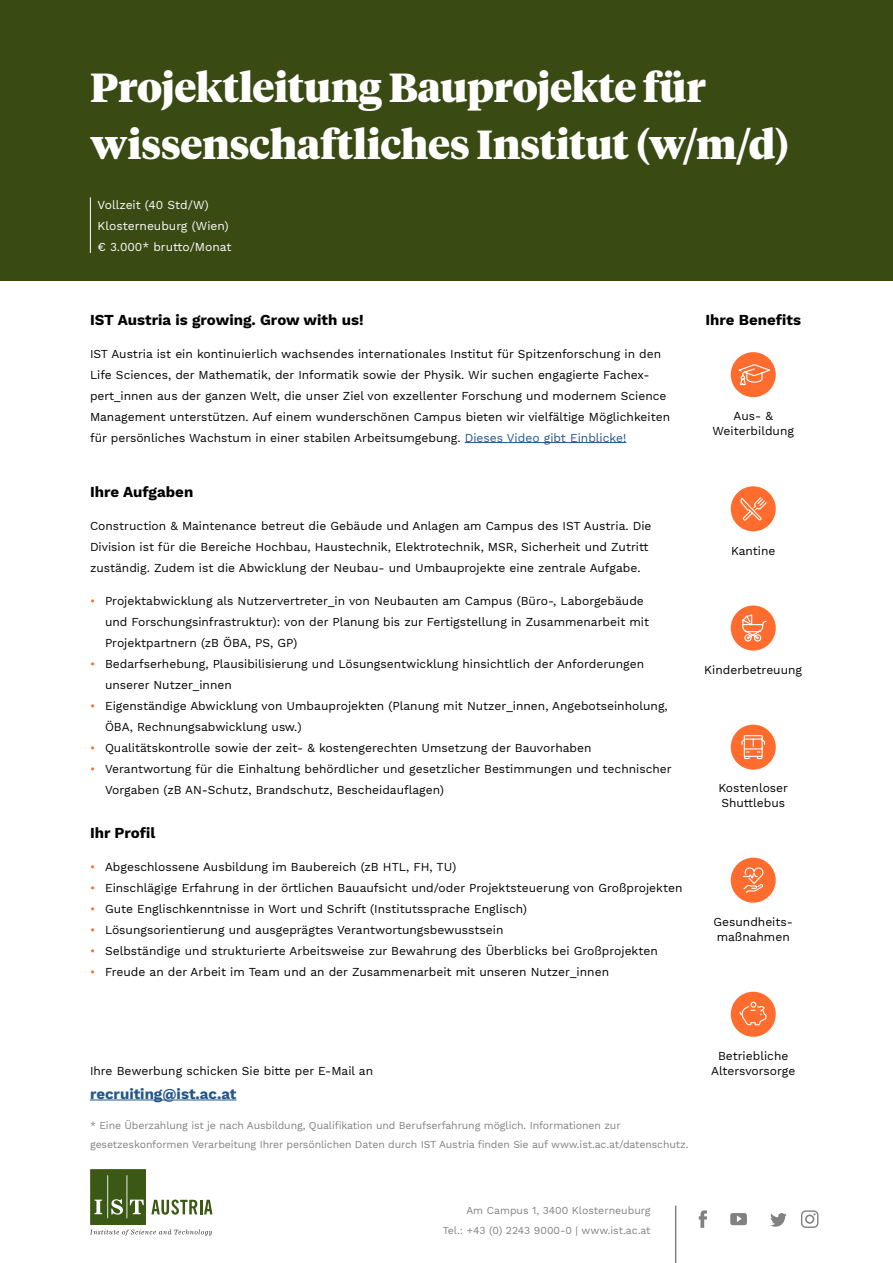
<style>
.page{position:relative;width:893px;height:1263px;background:#fff}
.page>*{position:absolute;margin:0;border:0;box-sizing:border-box;transform-origin:0 0}
.Titel{font:900 40.5px/57px "Tiempos Headline";letter-spacing:-.005em;color:#fff}
.t1{font:700 15px "Work Sans";color:#000}
.t2{font:700 15px "Work Sans";color:#235789}
.Copy{font:12px/21px "Work Sans";color:#000}
.Lead{font:12px "Work Sans";color:#fff}
.t3{font:10.5px/19.5px "Work Sans";letter-spacing:-.01em;color:#818181;text-align:right}
.s1{color:#235789}
.s2{color:#ff6c2d}
</style>
<div class="page">
<div style="left:0;top:0;width:893px;height:280px;background:#394a13"></div>
<hr style="left:90px;top:197px;width:1px;height:56px;background:#fff">
<hr style="left:465px;top:442px;width:161px;height:1px;background:#235789">
<hr style="left:675px;top:1205px;width:1px;height:58px;background:#818181">
<svg style="left:699px;top:1210px;width:8px;height:18px"></svg>
<svg style="left:730px;top:1213px;width:17px;height:12px"></svg>
<svg style="left:770px;top:1213px;width:17px;height:14px"></svg>
<svg style="left:801px;top:1210px;width:17px;height:18px"></svg>
<hr style="left:90px;top:1099px;width:146px;height:1px;background:#235789">
<svg style="left:90px;top:1169px;width:122px;height:66px"></svg>
<div style="left:731px;top:486px;width:45px;height:45px;background:#ff6c2d;border-radius:50%"></div>
<svg style="left:740px;top:497px;width:27px;height:24px"></svg>
<div style="left:731px;top:725px;width:45px;height:45px;background:#ff6c2d;border-radius:50%"></div>
<svg style="left:741px;top:735px;width:25px;height:25px"></svg>
<div style="left:731px;top:352px;width:45px;height:45px;background:#ff6c2d;border-radius:50%"></div>
<svg style="left:736px;top:363px;width:37px;height:29px"></svg>
<div style="left:731px;top:605px;width:45px;height:45px;background:#ff6c2d;border-radius:50%"></div>
<svg style="left:742px;top:615px;width:25px;height:27px"></svg>
<div style="left:731px;top:858px;width:45px;height:45px;background:#ff6c2d;border-radius:50%"></div>
<svg style="left:743px;top:867px;width:21px;height:26px"></svg>
<div style="left:731px;top:992px;width:45px;height:45px;background:#ff6c2d;border-radius:50%"></div>
<svg style="left:739px;top:996px;width:28px;height:30px"></svg>
<p class="Titel" style="left:90px;top:57px;width:701px">Projektleitung Bauprojekte für wissenschaftliches Institut (w/m/d)</p>
<p class="Lead" style="left:98px;top:197px;width:113px">Vollzeit (40 Std/W)</p>
<p class="Lead" style="left:98px;top:218px;width:133px">Klosterneuburg (Wien)</p>
<p class="Lead" style="left:98px;top:239px;width:135px">€ 3.000* brutto/Monat</p>
<h1 class="t1" style="left:90px;top:311px;width:275px">IST Austria is growing. Grow with us!</h1>
<p class="Copy" style="left:90px;top:344px;width:582px">IST Austria ist ein kontinuierlich wachsendes internationales Institut für Spitzenforschung in den Life Sciences, der Mathematik, der Informatik sowie der Physik. Wir suchen engagierte Fachex&shy;pert_innen aus der ganzen Welt, die unser Ziel von exzellenter Forschung und modernem Science Management unterstützen. Auf einem wunderschönen Campus bieten wir vielfältige Möglichkeiten für persönliches Wachstum in einer stabilen Arbeitsumgebung. <span class="s1">Dieses Video gibt Einblicke!</span></p>
<h1 class="t1" style="left:90px;top:483px;width:105px">Ihre Aufgaben</h1>
<p class="Copy" style="left:90px;top:516px;width:563px">Construction &amp; Maintenance betreut die Gebäude und Anlagen am Campus des IST Austria. Die<br>Division ist für die Bereiche Hochbau, Haustechnik, Elektrotechnik, MSR, Sicherheit und Zutritt zuständig. Zudem ist die Abwicklung der Neubau- und Umbauprojekte eine zentrale Aufgabe.</p>
<p class="Copy" style="left:105px;top:591px;width:546px;text-indent:-15px"><span class="s2">•</span> Projektabwicklung als Nutzervertreter_in von Neubauten am Campus (Büro-, Laborgebäude und Forschungsinfrastruktur): von der Planung bis zur Fertigstellung in Zusammenarbeit mit<br>Projektpartnern (zB ÖBA, PS, GP)</p>
<p class="Copy" style="left:105px;top:654px;width:541px;text-indent:-15px"><span class="s2">•</span> Bedarfserhebung, Plausibilisierung und Lösungsentwicklung hinsichtlich der Anforderungen unserer Nutzer_innen</p>
<p class="Copy" style="left:105px;top:696px;width:564px;text-indent:-15px"><span class="s2">•</span> Eigenständige Abwicklung von Umbauprojekten (Planung mit Nutzer_innen, Angebotseinholung,<br>ÖBA, Rechnungsabwicklung usw.)</p>
<p class="Copy" style="left:90px;top:738px;width:503px"><span class="s2">•</span> Qualitätskontrolle sowie der zeit- &amp; kostengerechten Umsetzung der Bauvorhaben</p>
<p class="Copy" style="left:105px;top:759px;width:568px;text-indent:-15px"><span class="s2">•</span> Verantwortung für die Einhaltung behördlicher und gesetzlicher Bestimmungen und technischer<br>Vorgaben (zB AN-Schutz, Brandschutz, Bescheidauflagen)</p>
<h1 class="t1" style="left:90px;top:824px;width:67px">Ihr Profil</h1>
<p class="Copy" style="left:90px;top:857px;width:368px"><span class="s2">•</span> Abgeschlossene Ausbildung im Baubereich (zB HTL, FH, TU)</p>
<p class="Copy" style="left:90px;top:878px;width:594px"><span class="s2">•</span> Einschlägige Erfahrung in der örtlichen Bauaufsicht und/oder Projektsteuerung von Großprojekten</p>
<p class="Copy" style="left:90px;top:899px;width:438px"><span class="s2">•</span> Gute Englischkenntnisse in Wort und Schrift (Institutssprache Englisch)</p>
<p class="Copy" style="left:90px;top:920px;width:415px"><span class="s2">•</span> Lösungsorientierung und ausgeprägtes Verantwortungsbewusstsein</p>
<p class="Copy" style="left:90px;top:941px;width:569px"><span class="s2">•</span> Selbständige und strukturierte Arbeitsweise zur Bewahrung des Überblicks bei Großprojekten</p>
<p class="Copy" style="left:90px;top:962px;width:521px"><span class="s2">•</span> Freude an der Arbeit im Team und an der Zusammenarbeit mit unseren Nutzer_innen</p>
<p class="t1" style="left:705px;top:311px;width:97px">Ihre Benefits</p>
<p class="Copy" style="left:712px;top:409px;width:83px;line-height:15px;text-align:center">Aus- &amp;<br>Weiterbildung</p>
<p class="Copy" style="left:731px;top:540px;width:46px">Kantine</p>
<p class="Copy" style="left:704px;top:659px;width:99px">Kinderbetreuung</p>
<p class="Copy" style="left:719px;top:781px;width:71px;line-height:15px">Kostenloser<br>Shuttlebus</p>
<p class="Copy" style="left:713px;top:915px;width:81px;line-height:15px">Gesundheits&shy;maßnahmen</p>
<p class="Copy" style="left:90px;top:1061px;width:285px">Ihre Bewerbung schicken Sie bitte per E-Mail an</p>
<p class="t2" style="left:90px;top:1085px;width:148px">recruiting@ist.ac.at</p>
<p class="t3" style="left:90px;top:1116px;width:600px;text-align:left">* Eine Überzahlung ist je nach Ausbildung, Qualifikation und Berufserfahrung möglich. Informationen zur gesetzeskonformen Verarbeitung Ihrer persönlichen Daten durch IST Austria finden Sie auf www.ist.ac.at/datenschutz.</p>
<p class="t3" style="left:443px;top:1201px;width:210px">Am Campus 1, 3400 Klosterneuburg<br>Tel.: +43 (0) 2243 9000-0 | www.ist.ac.at</p>
<p class="Copy" style="left:711px;top:1049px;width:86px;line-height:15px;text-align:center">Betriebliche<br>Altersvorsorge</p>
</div>
